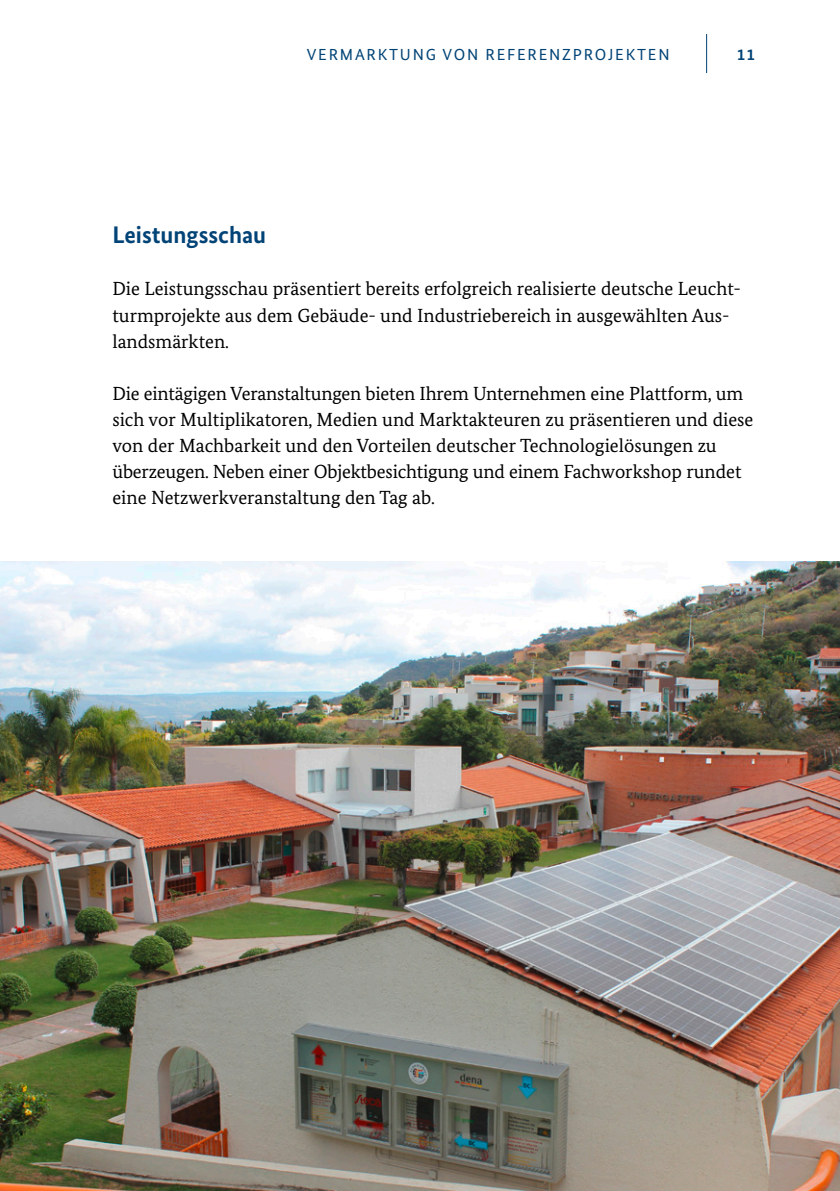
<style>
.page{position:relative;width:840px;height:1191px;background:#fff}
.page>*{position:absolute;margin:0;border:0;box-sizing:border-box;transform-origin:0 0}
.t1{font:700 24px "Bundes Sans";color:#004376}
.t2{font:19px/26px "Bundes Serif";color:#000}
.t3{font:16px "Bundes Sans";letter-spacing:.11em;color:#004376}
.t4{font:700 16px "Bundes Sans";color:#004376}
</style>
<div class="page">
<img style="left:0;top:561px;width:839px;height:630px">
<hr style="left:705px;top:34px;width:1px;height:39px;background:#004376">
<p class="t3" style="left:307px;top:45px;width:364px">VERMARKTUNG VON REFERENZPROJEKTEN</p>
<p class="t4" style="left:736px;top:45px;width:19px">11</p>
<h3 class="t1" style="left:112px;top:221px;width:155px">Leistungsschau</h3>
<p class="t2" style="left:112px;top:276px;width:629px">Die Leistungsschau präsentiert bereits erfolgreich realisierte deutsche Leucht&shy;turmprojekte aus dem Gebäude- und Industriebereich in ausgewählten Aus&shy;landsmärkten.</p>
<p class="t2" style="left:112px;top:380px;width:642px">Die eintägigen Veranstaltungen bieten Ihrem Unternehmen eine Plattform, um sich vor Multiplikatoren, Medien und Marktakteuren zu präsentieren und diese von der Machbarkeit und den Vorteilen deutscher Technologielösungen zu überzeugen. Neben einer Objektbesichtigung und einem Fachworkshop rundet eine Netzwerkveranstaltung den Tag ab.</p>
</div>
